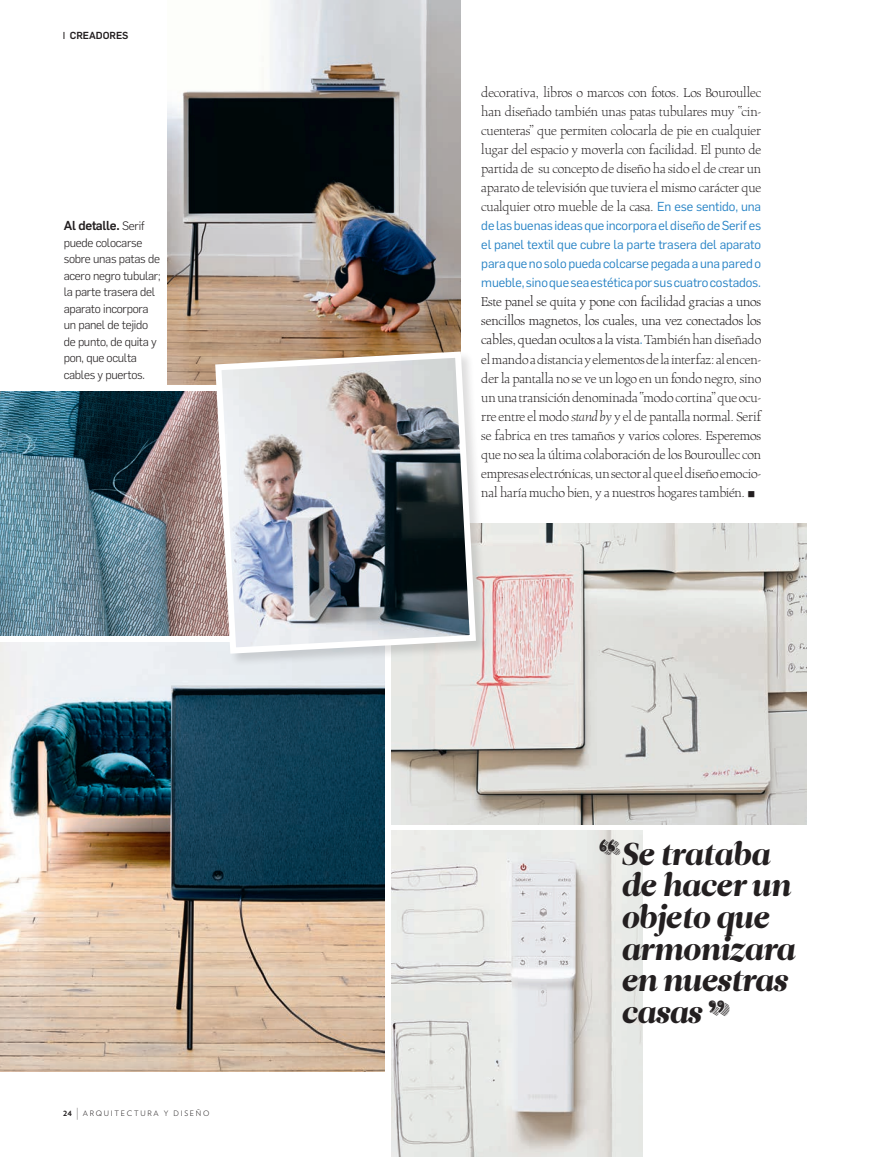
<style>
.page{position:relative;width:876px;height:1157px;background:#fff}
.page>*{position:absolute;margin:0;border:0;box-sizing:border-box;transform-origin:0 0}
.DESTACADOS{font:45px "Trend Rough Slab Four";color:#231f20}
.DESTACADOS-2{font:italic 31.5px/31.5px "Leitura Display";color:#231f20}
.t1{font:300 15px/19px "RTF Amethyst";letter-spacing:-.01em;color:#231f20;text-align:justify}
.t2{font:12.75px/19px "Flama Basic";letter-spacing:-.01em;color:#2783c5;text-align:justify}
.t3{font:500 12.75px "Flama Basic";letter-spacing:-.025em;color:#231f20}
.t4{font:300 12px/16.5px "Flama Basic";letter-spacing:-.025em;color:#231f20}
.t5{font:500 10.05px "Flama Basic";color:#231f20}
.t6{font:300 7.5px "Verlag";letter-spacing:.23em;color:#231f20}
.s1{font-weight:300;font-size:12px}
.s2{font-weight:700;font-size:9px}
.s3{font-weight:200;font-size:12.6px}
.s4{font-family:"Flama Basic";font-weight:400;font-size:12.75px;color:#2783c5}
.s5{font-weight:400}
.s6{font-style:italic}
</style>
<div class="page">
<img style="left:168px;top:0;width:292px;height:385px">
<img style="left:0;top:642px;width:385px;height:429px">
<img style="left:0;top:391px;width:212px;height:245px">
<img style="left:391px;top:523px;width:415px;height:301px">
<img style="left:391px;top:831px;width:251px;height:326px">
<div style="left:215px;top:351px;width:274px;height:315px;background:#231f20;opacity:.15"></div>
<img style="left:212px;top:348px;width:267px;height:309px">
<p class="t5" style="left:70px;top:30px;width:60px">CREADORES</p>
<p class="t3" style="left:64px;top:218px;width:82px">Al detalle. <span class="s1">Serif</span></p>
<p class="t4" style="left:64px;top:234px;width:98px">puede colocarse sobre unas patas de acero negro tubular; la parte trasera del aparato incorpora un panel de tejido de punto, de quita y pon, que oculta cables y puertos.</p>
<p class="t6" style="left:63px;top:1109px;width:148px"><span class="s2">24</span> <span class="s3">|</span> ARQUITECTURA Y DISEÑO</p>
<p class="t1" style="left:481px;top:83px;width:281px">decorativa, libros o marcos con fotos. Los Bouroullec han diseñado también unas patas tubulares muy “cin&shy;cuenteras” que permiten colocarla de pie en cualquier lugar del espacio y moverla con facilidad. El punto de partida de su concepto de diseño ha sido el de crear un aparato de televisión que tuviera el mismo carácter que cualquier otro mueble de la casa. <span class="s4">En ese sentido, una</span></p>
<p class="t2" style="left:481px;top:216px;width:281px">de las buenas ideas que incorpora el diseño de Serif es el panel textil que cubre la parte trasera del aparato para que no solo pueda colcarse pegada a una pared o mueble, sino que sea estética por sus cuatro costados.</p>
<p class="t1" style="left:481px;top:292px;width:281px"><span class="s5">Este panel se quita y pone con facilidad gracias a unos sencillos magnetos, los cuales, una vez conectados los cables, quedan ocultos a la vista</span><span class="s4">.</span> También han diseñado el mando a distancia y elementos de la interfaz: al encen&shy;der la pantalla no se ve un logo en un fondo negro, sino un una transición denominada “modo cortina” que ocu&shy;rre entre el modo <span class="s6">stand by</span> y el de pantalla normal. Serif se fabrica en tres tamaños y varios colores. Esperemos que no sea la última colaboración de los Bouroullec con empresas electrónicas, un sector al que el diseño emocio&shy;nal haría mucho bien, y a nuestros hogares también. ■</p>
<p class="DESTACADOS" style="left:594px;top:830px;width:27px">“</p>
<p class="DESTACADOS-2" style="left:621px;top:838px;width:175px">Se trataba de hacer un objeto que armonizara en nuestras casas</p>
<p class="DESTACADOS" style="left:704px;top:989px;width:27px">”</p>
</div>
